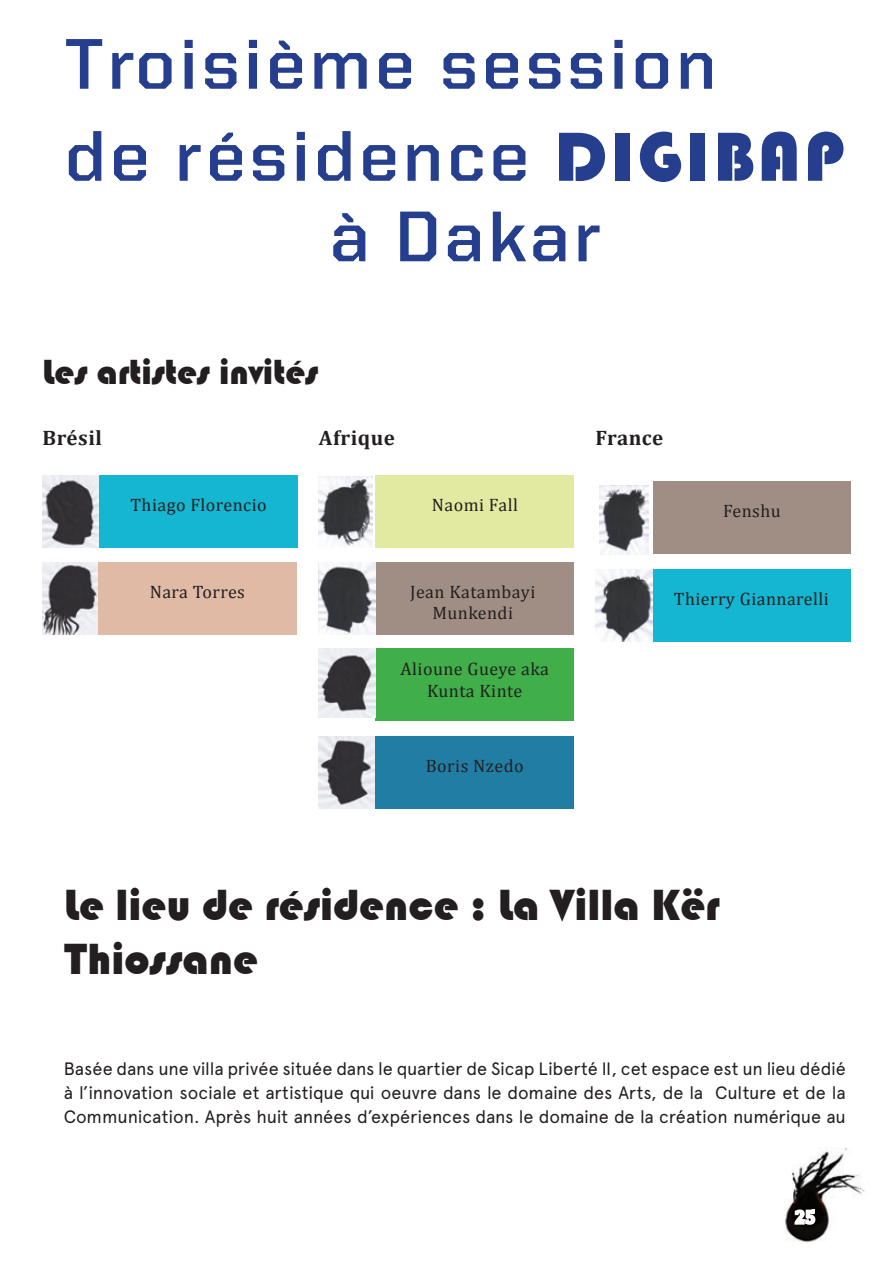
<style>
.page{position:relative;width:893px;height:1263px;background:#fff}
.page>*{position:absolute;margin:0;border:0;box-sizing:border-box;transform-origin:0 0}
.t1{font:700 72px/91.9px "United Sans Reg";letter-spacing:.05em;color:#253f8e}
.t2{font:45px/54px "Bauhaus 93";color:#231f20}
.t3{font:36px "Bauhaus 93";color:#231f20}
.t4{font:700 21px "Cambria";letter-spacing:.025em;color:#231f20}
.t5{font:18px/24px "Apercu";letter-spacing:-.01em;color:#231f20;text-align:justify}
.t6{font:18px/21.6px "Cambria";letter-spacing:.025em;color:#231f20;text-align:center}
.s1{font-family:"Bauhaus 93";font-weight:400}
</style>
<div class="page">
<img style="left:784px;top:1148px;width:81px;height:94px">
<svg style="left:792px;top:1207px;width:26px;height:19px"></svg>
<img style="left:319px;top:736px;width:56px;height:72px">
<img style="left:43px;top:475px;width:56px;height:73px">
<img style="left:43px;top:563px;width:55px;height:72px">
<div style="left:100px;top:475px;width:198px;height:73px;background:#14b6d1"></div>
<div style="left:376px;top:563px;width:198px;height:72px;background:#a08e84"></div>
<div style="left:376px;top:475px;width:198px;height:73px;background:#e2e9a0"></div>
<div style="left:376px;top:736px;width:198px;height:72px;background:#207ea5"></div>
<div style="left:376px;top:648px;width:198px;height:72px;background:#40ae49"></div>
<div style="left:653px;top:482px;width:198px;height:72px;background:#a08e84"></div>
<div style="left:652px;top:570px;width:199px;height:72px;background:#14b6d1"></div>
<img style="left:319px;top:563px;width:57px;height:72px">
<img style="left:319px;top:477px;width:53px;height:69px">
<img style="left:599px;top:485px;width:49px;height:70px">
<img style="left:595px;top:570px;width:57px;height:72px">
<div style="left:98px;top:563px;width:199px;height:72px;background:#e1baa5"></div>
<img style="left:319px;top:648px;width:56px;height:70px">
<h1 class="t1" style="left:65px;top:17px;width:781px">Troisième session<br>de résidence <span class="s1">DIGIBAP</span></h1>
<h1 class="t1" style="left:330px;top:189px;width:273px">à Dakar</h1>
<h3 class="t3" style="left:43px;top:352px;width:277px">Les artistes invités</h3>
<p class="t4" style="left:43px;top:425px;width:61px">Brésil</p>
<p class="t4" style="left:319px;top:425px;width:78px">Afrique</p>
<p class="t4" style="left:595px;top:425px;width:69px">France</p>
<p class="t6" style="left:131px;top:494px;width:138px">Thiago Florencio</p>
<p class="t6" style="left:432px;top:494px;width:88px">Naomi Fall</p>
<p class="t6" style="left:723px;top:500px;width:59px">Fenshu</p>
<p class="t6" style="left:150px;top:581px;width:97px">Nara Torres</p>
<p class="t6" style="left:410px;top:581px;width:127px">Jean Katambayi<br>Munkendi</p>
<p class="t6" style="left:401px;top:658px;width:150px">Alioune Gueye aka<br>Kunta Kinte</p>
<p class="t6" style="left:426px;top:754px;width:99px">Boris Nzedo</p>
<p class="t6" style="left:674px;top:588px;width:156px">Thierry Giannarelli</p>
<h2 class="t2" style="left:64px;top:878px;width:657px">Le lieu de résidence : La Villa Kër<br>Thiossane</h2>
<p class="t5" style="left:64px;top:1056px;width:784px">Basée dans une villa privée située dans le quartier de Sicap Liberté II, cet espace est un lieu dédié à l’innovation sociale et artistique qui oeuvre dans le domaine des Arts, de la Culture et de la Communication. Après huit années d’expériences dans le domaine de la création numérique au</p>
</div>
